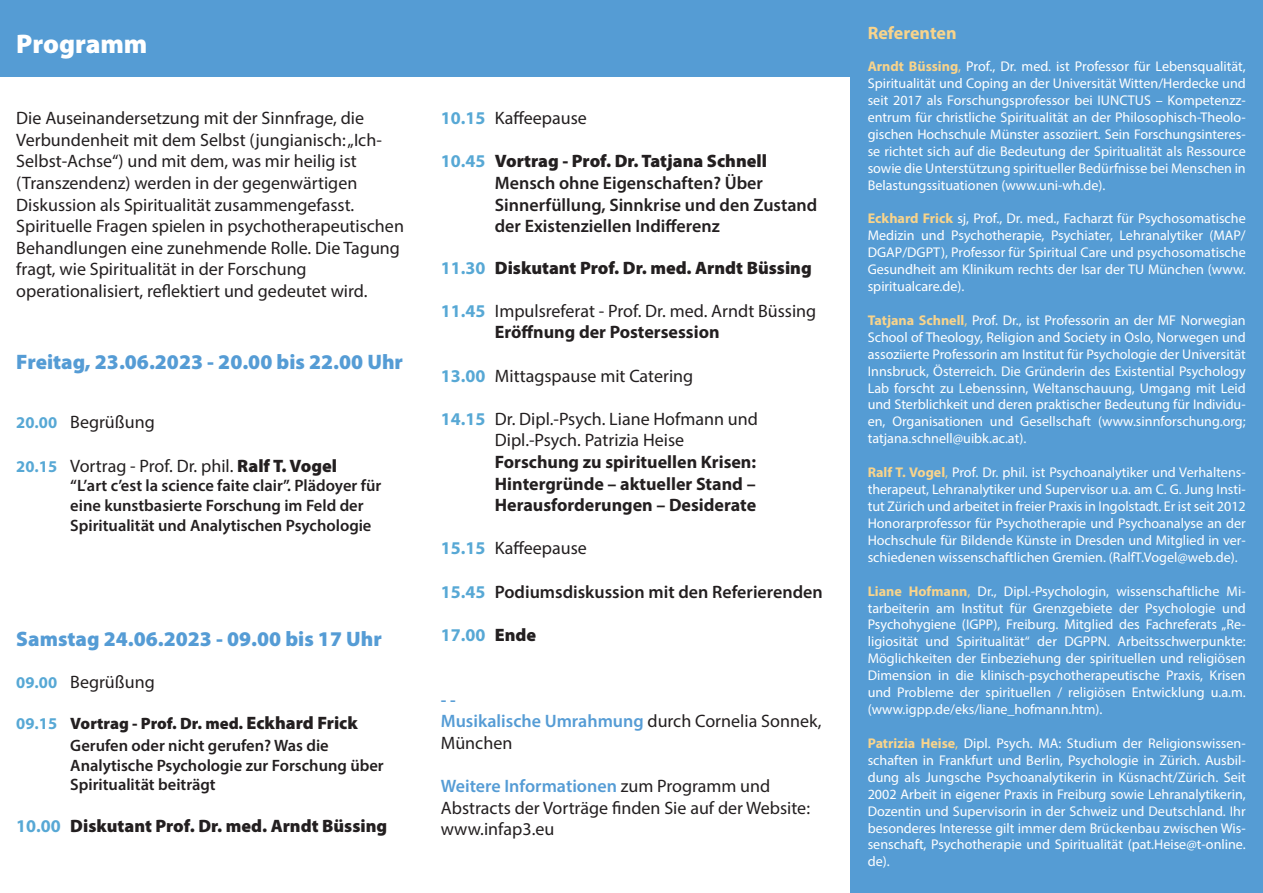
<style>
.page{position:relative;width:1263px;height:893px;background:#fff}
.page>*{position:absolute;margin:0;border:0;box-sizing:border-box;transform-origin:0 0}
.t1{font:900 27px "Myriad Pro";color:#fff}
.t2{font:900 21px "Myriad Pro";color:#559cd5}
.t3{font:18px/21.6px "Myriad Pro";color:#231f20}
.t4{font:600 18px/21.6px "Myriad Pro";color:#231f20}
.t5{font:900 18px "Myriad Pro";color:#231f20}
.t6{font:700 18px "Myriad Pro";color:#231f20}
.t7{font:600 18px "Myriad Pro";color:#559cd5}
.t8{font:700 18px "Myriad Pro";color:#f9d48b}
.t9{font:700 18px "Myriad Pro";color:#57a8d5}
.t10{font:600 16.5px/19.8px "Myriad Pro";color:#231f20}
.t11{font:900 16.5px "Myriad Pro";color:#231f20}
.t12{font:14.1px/17px "Myriad Pro";color:#fff;text-align:justify}
.s1{font-weight:700;font-size:16.5px;color:#57a8d5}
.s2{font-weight:900}
.s3{font-weight:700;color:#57a8d5}
.s4{font-size:18px}
.s5{font-weight:900;color:#231f20}
.s6{font-weight:600;color:#559cd5}
.s7{font-weight:400;color:#231f20}
.s8{font-weight:700;color:#f9d48b}
.s9{color:#f9d48b}
</style>
<div class="page">
<div style="left:0;top:0;width:907px;height:77px;background:#559cd4"></div>
<div style="left:850px;top:0;width:413px;height:893px;background:#559cd4"></div>
<p class="t1" style="left:16px;top:29px;width:133px">Programm</p>
<p class="t3" style="left:16px;top:107px;width:349px">Die Auseinandersetzung mit der Sinnfrage, die</p>
<p class="t3" style="left:16px;top:129px;width:367px">Verbundenheit mit dem Selbst (jungianisch: „Ich-<br>Selbst-Achse“) und mit dem, was mir heilig ist</p>
<p class="t3" style="left:16px;top:172px;width:343px">(Transzendenz) werden in der gegenwärtigen</p>
<p class="t3" style="left:16px;top:193px;width:339px">Diskussion als Spiritualität zusammengefasst.</p>
<p class="t3" style="left:16px;top:215px;width:389px">Spirituelle Fragen spielen in psychotherapeutischen<br>Behandlungen eine zunehmende Rolle. Die Tagung fragt, wie Spiritualität in der Forschung</p>
<p class="t3" style="left:16px;top:280px;width:353px">operationalisiert, reflektiert und gedeutet wird.</p>
<p class="t2" style="left:16px;top:350px;width:388px">Freitag, 23.06.2023 - 20.00 bis 22.00 Uhr</p>
<p class="t3" style="left:16px;top:411px;width:140px"><span class="s1">20.00</span> Begrüßung</p>
<p class="t3" style="left:16px;top:454px;width:322px"><span class="s1">20.15</span> Vortrag - Prof. Dr. phil. <span class="s2">Ralf T. Vogel</span></p>
<p class="t10" style="left:70px;top:475px;width:313px">“L’art c’est la science faite clair”. Plädoyer für</p>
<p class="t10" style="left:70px;top:495px;width:295px">eine kunstbasierte Forschung im Feld der</p>
<p class="t10" style="left:70px;top:515px;width:303px">Spiritualität und Analytischen Psychologie</p>
<p class="t2" style="left:16px;top:627px;width:367px">Samstag 24.06.2023 - 09.00 bis 17 Uhr</p>
<p class="t3" style="left:16px;top:671px;width:140px"><span class="s1">09.00</span> Begrüßung</p>
<p class="t11" style="left:16px;top:714px;width:343px"><span class="s3">09.15</span> Vortrag - Prof. Dr. med. <span class="s4">Eckhard Frick</span></p>
<p class="t10" style="left:70px;top:735px;width:260px">Gerufen oder nicht gerufen? Was die</p>
<p class="t10" style="left:70px;top:755px;width:315px">Analytische Psychologie zur Forschung über<br>Spiritualität beiträgt</p>
<p class="t5" style="left:16px;top:816px;width:372px"><span class="s3">10.00</span> Diskutant Prof. Dr. med. Arndt Büssing</p>
<p class="t3" style="left:441px;top:107px;width:147px"><span class="s3">10.15</span> Kaffeepause</p>
<p class="t5" style="left:441px;top:151px;width:328px"><span class="s3">10.45</span> Vortrag - Prof. Dr. Tatjana Schnell</p>
<p class="t4" style="left:495px;top:172px;width:270px">Mensch ohne Eigenschaften? Über</p>
<p class="t4" style="left:495px;top:193px;width:324px">Sinnerfüllung, Sinnkrise und den Zustand der Existenziellen Indifferenz</p>
<p class="t5" style="left:441px;top:257px;width:372px"><span class="s3">11.30</span> Diskutant Prof. Dr. med. Arndt Büssing</p>
<p class="t3" style="left:441px;top:300px;width:377px"><span class="s3">11.45</span> Impulsreferat - Prof. Dr. med. Arndt Büssing</p>
<p class="t6" style="left:495px;top:321px;width:226px">Eröffnung der Postersession</p>
<p class="t3" style="left:441px;top:364px;width:254px"><span class="s3">13.00</span> Mittagspause mit Catering</p>
<p class="t3" style="left:495px;top:408px;width:265px;text-indent:-54px"><span class="s3">14.15</span> Dr. Dipl.-Psych. Liane Hofmann und<br>Dipl.-Psych. Patrizia Heise</p>
<p class="t6" style="left:495px;top:450px;width:263px">Forschung zu spirituellen Krisen:</p>
<p class="t6" style="left:495px;top:472px;width:262px">Hintergründe – aktueller Stand –</p>
<p class="t6" style="left:495px;top:493px;width:263px">Herausforderungen – Desiderate</p>
<p class="t3" style="left:441px;top:537px;width:147px"><span class="s3">15.15</span> Kaffeepause</p>
<p class="t4" style="left:441px;top:580px;width:383px"><span class="s3">15.45</span> Podiumsdiskussion mit den Referierenden</p>
<p class="t9" style="left:441px;top:623px;width:97px">17.00 <span class="s5">Ende</span></p>
<p class="t7" style="left:441px;top:688px;width:17px">- -</p>
<p class="t3" style="left:441px;top:710px;width:382px"><span class="s6">Musikalische Umrahmung</span> durch Cornelia Sonnek,<br>München</p>
<p class="t7" style="left:441px;top:774px;width:331px">Weitere Informationen <span class="s7">zum Programm und</span></p>
<p class="t3" style="left:441px;top:796px;width:371px">Abstracts der Vorträge finden Sie auf der Website: www.infap3.eu</p>
<p class="t8" style="left:868px;top:21px;width:90px">Referenten</p>
<p class="t12" style="left:868px;top:58px;width:380px"><span class="s8">Arndt Büssing</span><span class="s9">,</span> Prof., Dr. med. ist Professor für Lebensqualität, Spiritualität und Coping an der Universität Witten/Herdecke und seit 2017 als Forschungsprofessor bei IUNCTUS – Kompetenzz&shy;entrum für christliche Spiritualität an der Philosophisch-Theolo&shy;gischen Hochschule Münster assoziiert. Sein Forschungsinteres&shy;se richtet sich auf die Bedeutung der Spiritualität als Ressource sowie die Unterstützung spiritueller Bedürfnisse bei Menschen in Belastungssituationen (www.uni-wh.de).</p>
<p class="t12" style="left:868px;top:210px;width:380px"><span class="s8">Eckhard Frick</span> sj, Prof., Dr. med., Facharzt für Psychosomatische Medizin und Psychotherapie, Psychiater, Lehranalytiker (MAP/ DGAP/DGPT), Professor für Spiritual Care und psychosomatische Gesundheit am Klinikum rechts der Isar der TU München (www. spiritualcare.de).</p>
<p class="t12" style="left:868px;top:311px;width:380px"><span class="s8">Tatjana Schnell</span><span class="s9">,</span> Prof. Dr., ist Professorin an der MF Norwegian School of Theology, Religion and Society in Oslo, Norwegen und assoziierte Professorin am Institut für Psychologie der Universität Innsbruck, Österreich. Die Gründerin des Existential Psychology Lab forscht zu Lebenssinn, Weltanschauung, Umgang mit Leid und Sterblichkeit und deren praktischer Bedeutung für Individu&shy;en, Organisationen und Gesellschaft (www.sinnforschung.org; tatjana.schnell@uibk.ac.at).</p>
<p class="t12" style="left:868px;top:464px;width:380px"><span class="s8">Ralf T. Vogel</span><span class="s9">,</span> Prof. Dr. phil. ist Psychoanalytiker und Verhaltens&shy;therapeut, Lehranalytiker und Supervisor u.a. am C. G. Jung Insti&shy;tut Zürich und arbeitet in freier Praxis in Ingolstadt. Er ist seit 2012<br>Honorarprofessor für Psychotherapie und Psychoanalyse an der Hochschule für Bildende Künste in Dresden und Mitglied in ver&shy;schiedenen wissenschaftlichen Gremien. (RalfT.Vogel@web.de).</p>
<p class="t12" style="left:868px;top:582px;width:380px"><span class="s8">Liane Hofmann</span><span class="s9">,</span> Dr., Dipl.-Psychologin, wissenschaftliche Mi&shy;tarbeiterin am Institut für Grenzgebiete der Psychologie und Psychohygiene (IGPP), Freiburg. Mitglied des Fachreferats „Re&shy;ligiosität und Spiritualität“ der DGPPN. Arbeitsschwerpunkte:<br>Möglichkeiten der Einbeziehung der spirituellen und religiösen Dimension in die klinisch-psychotherapeutische Praxis, Krisen und Probleme der spirituellen / religiösen Entwicklung u.a.m. (www.igpp.de/eks/liane_hofmann.htm).</p>
<p class="t12" style="left:868px;top:734px;width:380px"><span class="s8">Patrizia Heise</span><span class="s9">,</span> Dipl. Psych. MA: Studium der Religionswissen&shy;schaften in Frankfurt und Berlin, Psychologie in Zürich. Ausbil&shy;dung als Jungsche Psychoanalytikerin in Küsnacht/Zürich. Seit 2002 Arbeit in eigener Praxis in Freiburg sowie Lehranalytikerin, Dozentin und Supervisorin in der Schweiz und Deutschland. Ihr besonderes Interesse gilt immer dem Brückenbau zwischen Wis&shy;senschaft, Psychotherapie und Spiritualität (pat.Heise@t-online. de).</p>
</div>
